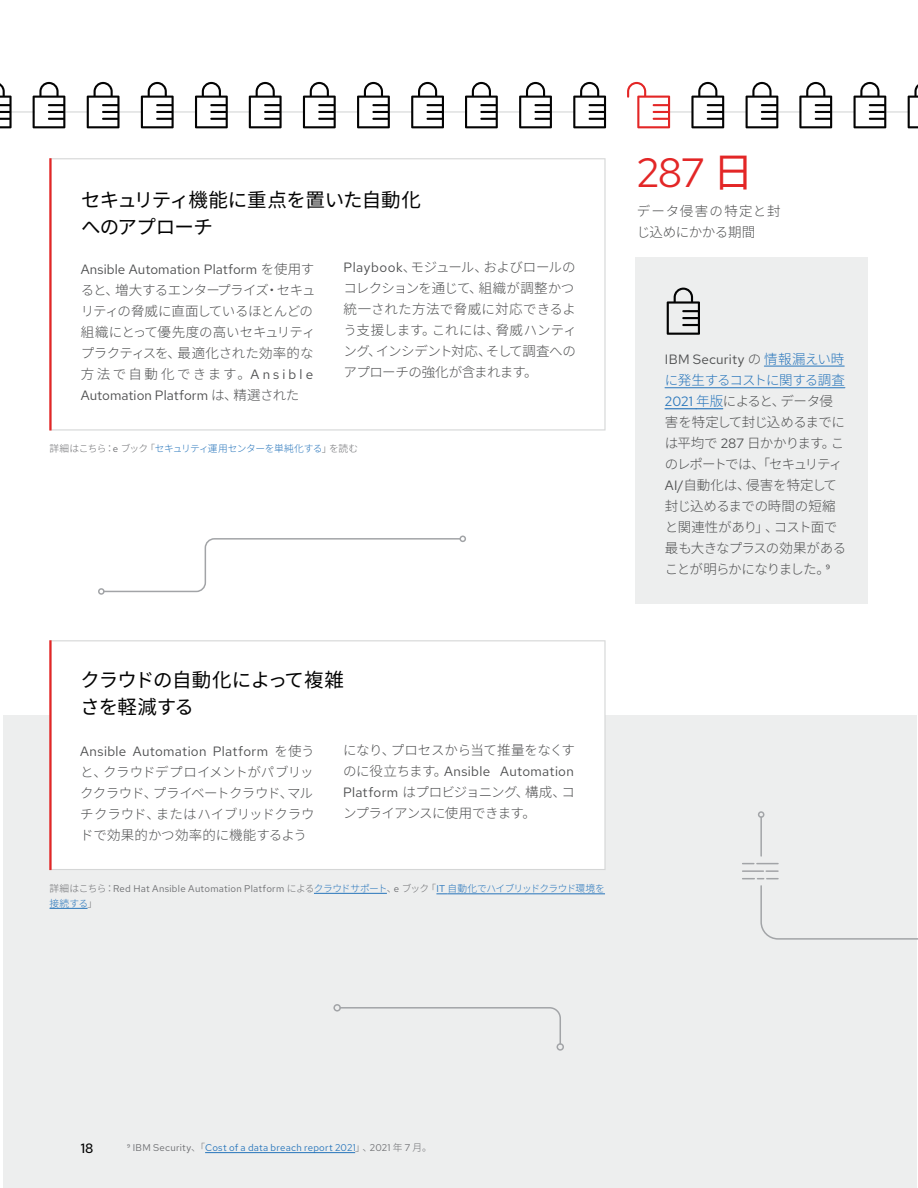
<style>
.page{position:relative;width:918px;height:1188px;background:#fff}
.page>*{position:absolute;margin:0;border:0;box-sizing:border-box;transform-origin:0 0}
.t1{font:40.8px "Red Hat Display";color:#e32626}
.t2{font:19.5px/27px "Noto Sans JP";letter-spacing:-.03em;color:#030303}
.t3{font:300 13.5px/21px "Noto Sans JP";letter-spacing:-.03em;color:#4e4f50}
.t4{font:13.5px "Red Hat Text";letter-spacing:.015em;color:#4e4f50}
.t5{font:300 13.5px/21px "Noto Sans JP";letter-spacing:-.05em;color:#4e4f50}
.t6{font:300 13.5px/21px "Noto Sans JP";letter-spacing:.01em;color:#4e4f50}
.t7{font:500 13.5px "Red Hat Display";color:#030303}
.t8{font:9.75px "Red Hat Text";letter-spacing:.025em;color:#6d6e71}
.t9{font:9.75px "Red Hat Text";letter-spacing:.03em;color:#2775bb}
.t10{font:300 9.75px "Noto Sans JP";letter-spacing:-.04em;color:#2775bb}
.s1{font-family:"Noto Sans JP";font-weight:300}
.s2{font-family:"Red Hat Text";font-weight:400}
.s3{color:#6d6e71}
.s4{font-family:"Red Hat Text";font-weight:400;color:#6d6e71}
.s5{font-family:"Noto Sans JP"}
.s6{font-family:"Noto Sans JP";font-weight:300;color:#2775bb}
.s7{color:#2775bb}
.s8{font-family:"Red Hat Text";font-weight:400;color:#2775bb}
.s9{font-family:"Noto Sans JP";font-weight:300;color:#6d6e71}
</style>
<div class="page">
<div style="left:3px;top:715px;width:914px;height:473px;background:#edeeee"></div>
<svg style="left:341px;top:1007px;width:220px;height:38px"></svg>
<div style="left:557px;top:1043px;width:7px;height:8px;border:2px solid #a2a4a7;border-radius:50%"></div>
<div style="left:333px;top:1004px;width:8px;height:8px;border:2px solid #a2a4a7;border-radius:50%"></div>
<svg style="left:105px;top:538px;width:356px;height:55px"></svg>
<div style="left:98px;top:588px;width:7px;height:7px;border:2px solid #a2a4a7;border-radius:50%"></div>
<div style="left:459px;top:536px;width:7px;height:6px;border:2px solid #a2a4a7;border-radius:50%"></div>
<div style="left:635px;top:258px;width:233px;height:346px;background:#edeeee"></div>
<hr style="left:764px;top:366px;width:80px;height:1px;background:#2775bb">
<hr style="left:665px;top:387px;width:180px;height:1px;background:#2775bb">
<hr style="left:665px;top:408px;width:31px;height:1px;background:#2775bb">
<svg style="left:696px;top:408px;width:27px;height:1px"></svg>
<svg style="left:667px;top:288px;width:33px;height:47px"></svg>
<hr style="left:777px;top:111px;width:25px;height:2px;background:#d5d6d6">
<hr style="left:722px;top:111px;width:25px;height:2px;background:#d5d6d6">
<hr style="left:668px;top:111px;width:25px;height:2px;background:#d5d6d6">
<hr style="left:830px;top:111px;width:25px;height:2px;background:#d5d6d6">
<svg style="left:746px;top:82px;width:32px;height:46px"></svg>
<svg style="left:691px;top:82px;width:33px;height:46px"></svg>
<hr style="left:884px;top:111px;width:25px;height:2px;background:#d5d6d6">
<svg style="left:627px;top:82px;width:43px;height:46px"></svg>
<svg style="left:908px;top:84px;width:10px;height:44px"></svg>
<svg style="left:854px;top:82px;width:32px;height:46px"></svg>
<svg style="left:799px;top:82px;width:33px;height:46px"></svg>
<hr style="left:442px;top:111px;width:25px;height:2px;background:#d5d6d6">
<hr style="left:387px;top:111px;width:25px;height:2px;background:#d5d6d6">
<hr style="left:333px;top:111px;width:25px;height:2px;background:#d5d6d6">
<hr style="left:496px;top:111px;width:25px;height:2px;background:#d5d6d6">
<svg style="left:411px;top:82px;width:33px;height:46px"></svg>
<svg style="left:357px;top:82px;width:33px;height:46px"></svg>
<hr style="left:550px;top:111px;width:25px;height:2px;background:#d5d6d6">
<svg style="left:573px;top:82px;width:33px;height:46px"></svg>
<svg style="left:519px;top:82px;width:33px;height:46px"></svg>
<svg style="left:465px;top:82px;width:33px;height:46px"></svg>
<hr style="left:226px;top:111px;width:25px;height:2px;background:#d5d6d6">
<hr style="left:171px;top:111px;width:25px;height:2px;background:#d5d6d6">
<hr style="left:117px;top:111px;width:25px;height:2px;background:#d5d6d6">
<hr style="left:279px;top:111px;width:25px;height:2px;background:#d5d6d6">
<svg style="left:195px;top:82px;width:33px;height:46px"></svg>
<svg style="left:141px;top:82px;width:33px;height:46px"></svg>
<svg style="left:303px;top:82px;width:33px;height:46px"></svg>
<svg style="left:249px;top:82px;width:33px;height:46px"></svg>
<hr style="left:10px;top:111px;width:25px;height:2px;background:#d5d6d6">
<hr style="left:63px;top:111px;width:25px;height:2px;background:#d5d6d6">
<svg style="left:0;top:83px;width:12px;height:45px"></svg>
<svg style="left:87px;top:82px;width:33px;height:46px"></svg>
<svg style="left:33px;top:82px;width:32px;height:46px"></svg>
<svg style="left:52px;top:158px;width:554px;height:273px"></svg>
<hr style="left:49px;top:158px;width:3px;height:273px;background:#e32626">
<div style="left:52px;top:640px;width:554px;height:230px;background:#fff"></div>
<hr style="left:49px;top:640px;width:3px;height:230px;background:#e32626">
<hr style="left:314px;top:893px;width:73px;height:1px;background:#2775bb">
<svg style="left:436px;top:894px;width:12px;height:1px"></svg>
<hr style="left:448px;top:894px;width:157px;height:1px;background:#2775bb">
<hr style="left:50px;top:908px;width:38px;height:1px;background:#2775bb">
<hr style="left:205px;top:1152px;width:150px;height:1px;background:#2775bb">
<hr style="left:760px;top:817px;width:2px;height:39px;background:#a2a4a7">
<div style="left:758px;top:811px;width:6px;height:7px;border:2px solid #a2a4a7;border-radius:50%"></div>
<svg style="left:743px;top:863px;width:35px;height:1px"></svg>
<svg style="left:766px;top:870px;width:12px;height:2px"></svg>
<hr style="left:743px;top:870px;width:20px;height:2px;background:#a2a4a7">
<svg style="left:743px;top:878px;width:175px;height:62px"></svg>
<h2 class="t2" style="left:81px;top:187px;width:341px">セキュリティ機能に重点を置いた自動化へのアプローチ</h2>
<p class="t4" style="left:81px;top:260px;width:235px">Ansible Automation Platform <span class="s1">を使用す</span></p>
<p class="t3" style="left:81px;top:279px;width:236px">ると、増大するエンタープライズ・セキュリティの脅威に直面しているほとんどの組織にとって優先度の高いセキュリティプラクティスを、最適化された効率的な方法で自動化できます。<span class="s2">Ansible</span></p>
<p class="t4" style="left:81px;top:386px;width:220px">Automation Platform <span class="s1">は、精選された</span></p>
<p class="t3" style="left:344px;top:257px;width:235px"><span class="s2">Playbook</span>、モジュール、およびロールのコレクションを通じて、組織が調整かつ統一された方法で脅威に対応できるよう支援します。これには、脅威ハンティング、インシデント対応、そして調査へのアプローチの強化が含まれます。</p>
<p class="t10" style="left:50px;top:443px;width:310px"><span class="s3">詳細はこちら：</span><span class="s4">e</span> <span class="s3">ブック「</span>セキュリティ運用センターを単純化する<span class="s3">」を読む</span></p>
<h1 class="t1" style="left:637px;top:146px;width:118px">287 <span class="s5">日</span></h1>
<p class="t6" style="left:637px;top:201px;width:145px">データ侵害の特定と封じ込めにかかる期間</p>
<p class="t4" style="left:665px;top:350px;width:181px">IBM Security <span class="s1">の</span><span class="s6">情報漏えい時</span></p>
<p class="t3" style="left:665px;top:370px;width:183px"><span class="s7">に発生するコストに関する調査<br></span><span class="s8">2021</span> <span class="s7">年版</span>によると、データ侵害を特定して封じ込めるまでには平均で <span class="s2">287</span> 日かかります。このレポートでは、「セキュリティ<br><span class="s2">AI/</span>自動化は、侵害を特定して封じ込めるまでの時間の短縮と関連性があり」、コスト面で最も大きなプラスの効果があることが明らかになりました。<span class="s2">⁹</span></p>
<h2 class="t2" style="left:81px;top:667px;width:265px">クラウドの自動化によって複雑さを軽減する</h2>
<p class="t4" style="left:80px;top:743px;width:236px">Ansible Automation Platform <span class="s1">を使う</span></p>
<p class="t3" style="left:80px;top:762px;width:236px;text-align:justify">と、クラウドデプロイメントがパブリッククラウド、プライベートクラウド、マルチクラウド、またはハイブリッドクラウドで効果的かつ効率的に機能するよう</p>
<p class="t3" style="left:343px;top:740px;width:233px">になり、プロセスから当て推量をなくす</p>
<p class="t4" style="left:343px;top:763px;width:232px"><span class="s1">のに役立ちます。</span>Ansible Automation</p>
<p class="t5" style="left:343px;top:782px;width:234px"><span class="s2">Platform</span> はプロビジョニング、構成、コンプライアンスに使用できます。</p>
<p class="t8" style="left:50px;top:882px;width:557px"><span class="s1">詳細はこちら：</span>Red Hat Ansible Automation Platform <span class="s1">による</span><span class="s6">クラウドサポート</span><span class="s1">、</span>e <span class="s1">ブック「</span><span class="s7">IT</span> <span class="s6">自動化でハイブリッドクラウド環境を</span></p>
<p class="t10" style="left:50px;top:898px;width:49px">接続する<span class="s3">」</span></p>
<p class="t7" style="left:81px;top:1139px;width:14px">18</p>
<p class="t9" style="left:127px;top:1141px;width:306px"><span class="s3">⁹ IBM Security</span><span class="s9">、「</span>Cost of a data breach report 2021<span class="s9">」、</span><span class="s3">2021</span> <span class="s9">年</span> <span class="s3">7</span> <span class="s9">月。</span></p>
</div>
